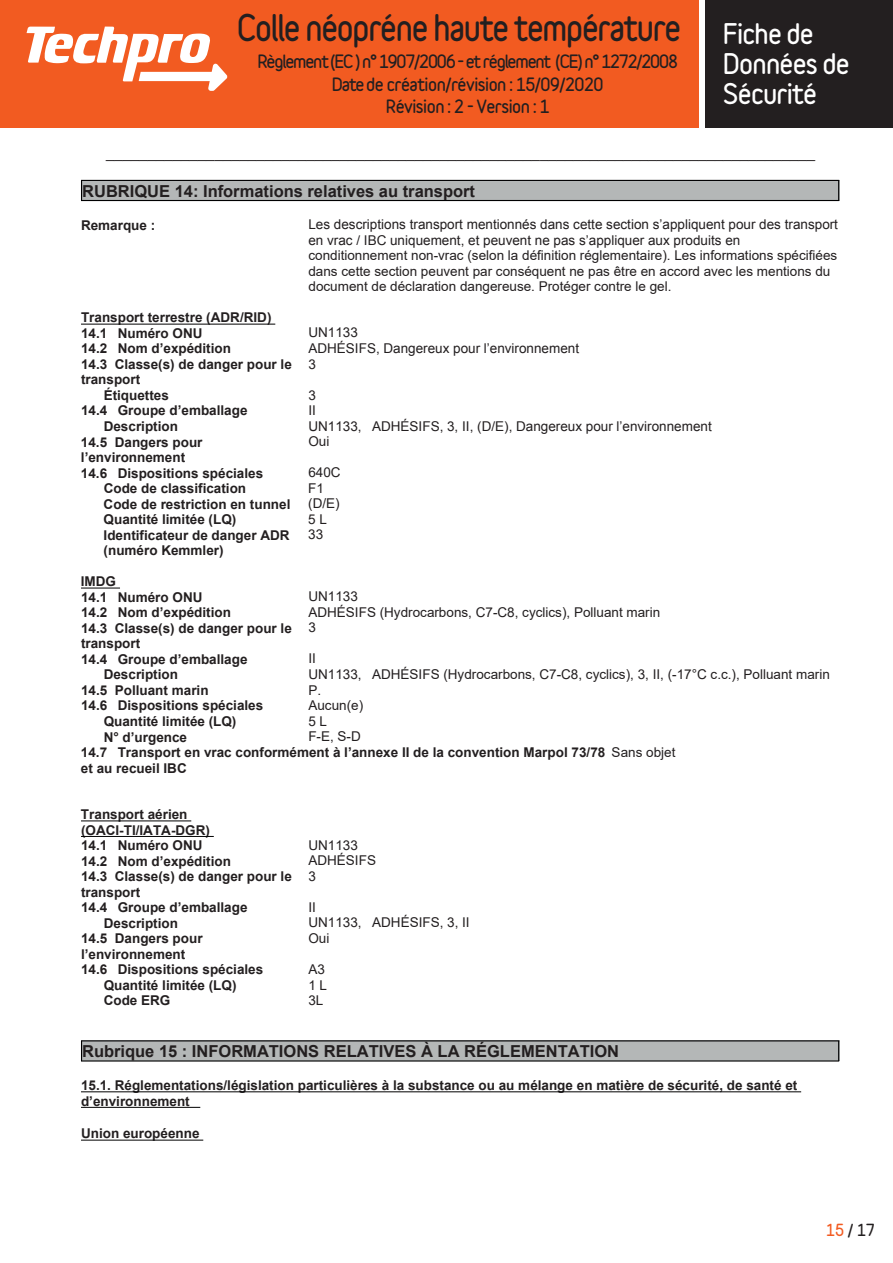
<style>
.page{position:relative;width:893px;height:1263px;background:#fff}
.page>*{position:absolute;margin:0;border:0;box-sizing:border-box;transform-origin:0 0}
.t1{font:900 33px "Variable";letter-spacing:-.04em;color:#231f20;scale:.93 1}
.t2{font:700 30px "Arial";color:#231f20}
.t3{font:900 25.5px/30px "Variable";letter-spacing:-.03em;color:#fff}
.t4{font:900 16.5px/22.5px "Variable";letter-spacing:-.07em;color:#231f20;text-align:center}
.t5{font:700 16.5px "Arial";color:#231f20}
.t6{font:15px "Arial";color:#231f20}
.t7{font:900 15px "Variable";color:#231f20}
.t8{font:700 13.5px/15.5px "Arial";color:#231f20}
.t9{font:13.5px/15.5px "Arial";color:#231f20}
.t10{font:700 13.5px "Arial";color:#231f20}
.t11{font:13.5px/15.5px "Arial";color:#231f20}
.s1{color:#f25b21}
</style>
<div class="page">
<div style="left:0;top:0;width:723px;height:128px;background:#f25b21"></div>
<svg style="left:27px;top:27px;width:200px;height:64px"></svg>
<div style="left:702px;top:0;width:191px;height:128px;background:#231f20"></div>
<div style="left:699px;top:0;width:6px;height:128px;background:#fff"></div>
<div style="left:81px;top:180px;width:758px;height:20px;background:#b4b7b7"></div>
<hr style="left:81px;top:324px;width:194px;height:1px;background:#000001">
<hr style="left:81px;top:588px;width:39px;height:1px;background:#000001">
<hr style="left:81px;top:820px;width:110px;height:1px;background:#000001">
<hr style="left:81px;top:836px;width:133px;height:1px;background:#000001">
<div style="left:81px;top:1041px;width:758px;height:20px;background:#b4b7b7"></div>
<hr style="left:81px;top:1091px;width:720px;height:1px;background:#000001">
<hr style="left:81px;top:1107px;width:119px;height:1px;background:#000001">
<hr style="left:81px;top:1140px;width:122px;height:1px;background:#000001">
<hr style="left:81px;top:180px;width:758px;height:1px;background:#000001">
<hr style="left:81px;top:200px;width:758px;height:1px;background:#000001">
<svg style="left:81px;top:181px;width:1px;height:19px"></svg>
<svg style="left:838px;top:181px;width:1px;height:19px"></svg>
<hr style="left:81px;top:1040px;width:758px;height:1px;background:#000001">
<hr style="left:81px;top:1060px;width:758px;height:1px;background:#000001">
<svg style="left:81px;top:1041px;width:1px;height:19px"></svg>
<svg style="left:838px;top:1041px;width:1px;height:19px"></svg>
<h1 class="t1" style="left:237px;top:6px;width:479px">Colle néopréne haute température</h1>
<p class="t4" style="left:257px;top:50px;width:422px">Règlement (EC ) n° 1907/2006 - et réglement (CE) n° 1272/2008<br>Date de création/révision : 15/09/2020<br>Révision : 2 - Version : 1</p>
<h3 class="t3" style="left:723px;top:19px;width:128px">Fiche de<br>Données de<br>Sécurité</h3>
<h2 class="t2" style="left:189px;top:29px;width:537px">FICHES DE DONNEES DE SECURITE</h2>
<p class="t6" style="left:106px;top:143px;width:710px">_____________________________________________________________________________________</p>
<p class="t5" style="left:82px;top:179px;width:394px">RUBRIQUE 14: Informations relatives au transport</p>
<p class="t8" style="left:81px;top:217px;width:76px">Remarque :</p>
<p class="t11" style="left:308px;top:217px;width:531px">Les descriptions transport mentionnés dans cette section s’appliquent pour des transport en vrac / IBC uniquement, et peuvent ne pas s’appliquer aux produits en</p>
<p class="t9" style="left:308px;top:248px;width:530px">conditionnement non-vrac (selon la définition réglementaire). Les informations spécifiées dans cette section peuvent par conséquent ne pas être en accord avec les mentions du document de déclaration dangereuse. Protéger contre le gel.</p>
<p class="t8" style="left:81px;top:310px;width:192px">Transport terrestre (ADR/RID)<br>14.1 Numéro ONU</p>
<p class="t9" style="left:308px;top:325px;width:51px">UN1133</p>
<p class="t10" style="left:81px;top:339px;width:152px">14.2 Nom d’expédition</p>
<p class="t11" style="left:308px;top:340px;width:272px">ADHÉSIFS, Dangereux pour l’environnement</p>
<p class="t8" style="left:81px;top:357px;width:212px">14.3 Classe(s) de danger pour le transport</p>
<p class="t9" style="left:308px;top:356px;width:9px">3</p>
<p class="t8" style="left:104px;top:388px;width:67px">Étiquettes</p>
<p class="t9" style="left:308px;top:387px;width:9px">3</p>
<p class="t10" style="left:81px;top:401px;width:168px">14.4 Groupe d’emballage</p>
<p class="t9" style="left:308px;top:402px;width:9px">II</p>
<p class="t8" style="left:104px;top:419px;width:76px">Description</p>
<p class="t11" style="left:308px;top:418px;width:405px">UN1133, ADHÉSIFS, 3, II, (D/E), Dangereux pour l’environnement</p>
<p class="t8" style="left:81px;top:434px;width:123px">14.5 Dangers pour</p>
<p class="t10" style="left:81px;top:448px;width:106px">l’environnement</p>
<p class="t9" style="left:308px;top:434px;width:22px">Oui</p>
<p class="t8" style="left:81px;top:465px;width:184px">14.6 Dispositions spéciales</p>
<p class="t9" style="left:308px;top:465px;width:34px">640C</p>
<p class="t8" style="left:104px;top:481px;width:144px">Code de classification</p>
<p class="t9" style="left:308px;top:480px;width:17px">F1</p>
<p class="t8" style="left:104px;top:496px;width:188px">Code de restriction en tunnel</p>
<p class="t9" style="left:308px;top:496px;width:33px">(D/E)</p>
<p class="t8" style="left:104px;top:512px;width:134px">Quantité limitée (LQ)</p>
<p class="t9" style="left:308px;top:511px;width:20px">5 L</p>
<p class="t8" style="left:104px;top:527px;width:188px">Identificateur de danger ADR (numéro Kemmler)</p>
<p class="t9" style="left:308px;top:527px;width:17px">33</p>
<p class="t8" style="left:81px;top:574px;width:123px">IMDG<br>14.1 Numéro ONU</p>
<p class="t9" style="left:308px;top:589px;width:51px">UN1133</p>
<p class="t10" style="left:81px;top:603px;width:152px">14.2 Nom d’expédition</p>
<p class="t9" style="left:308px;top:604px;width:353px">ADHÉSIFS (Hydrocarbons, C7-C8, cyclics), Polluant marin</p>
<p class="t8" style="left:81px;top:620px;width:212px">14.3 Classe(s) de danger pour le transport</p>
<p class="t9" style="left:308px;top:620px;width:9px">3</p>
<p class="t10" style="left:81px;top:650px;width:168px">14.4 Groupe d’emballage</p>
<p class="t9" style="left:308px;top:651px;width:9px">II</p>
<p class="t8" style="left:104px;top:667px;width:76px">Description</p>
<p class="t9" style="left:308px;top:666px;width:523px">UN1133, ADHÉSIFS (Hydrocarbons, C7-C8, cyclics), 3, II, (-17°C c.c.), Polluant marin</p>
<p class="t8" style="left:81px;top:683px;width:129px">14.5 Polluant marin</p>
<p class="t9" style="left:308px;top:682px;width:14px">P.</p>
<p class="t8" style="left:81px;top:698px;width:184px">14.6 Dispositions spéciales</p>
<p class="t9" style="left:308px;top:697px;width:56px">Aucun(e)</p>
<p class="t8" style="left:104px;top:714px;width:134px">Quantité limitée (LQ)</p>
<p class="t9" style="left:308px;top:713px;width:20px">5 L</p>
<p class="t10" style="left:104px;top:727px;width:85px">N° d’urgence</p>
<p class="t9" style="left:308px;top:728px;width:54px">F-E, S-D</p>
<p class="t10" style="left:81px;top:743px;width:526px">14.7 Transport en vrac conformément à l’annexe II de la convention Marpol 73/78</p>
<p class="t8" style="left:81px;top:760px;width:107px">et au recueil IBC</p>
<p class="t9" style="left:612px;top:744px;width:65px">Sans objet</p>
<p class="t8" style="left:81px;top:807px;width:131px">Transport aérien (OACI-TI/IATA-DGR)<br>14.1 Numéro ONU</p>
<p class="t9" style="left:308px;top:837px;width:51px">UN1133</p>
<p class="t10" style="left:81px;top:851px;width:152px">14.2 Nom d’expédition</p>
<p class="t9" style="left:308px;top:853px;width:69px">ADHÉSIFS</p>
<p class="t8" style="left:81px;top:869px;width:212px">14.3 Classe(s) de danger pour le transport</p>
<p class="t9" style="left:308px;top:868px;width:9px">3</p>
<p class="t10" style="left:81px;top:898px;width:168px">14.4 Groupe d’emballage</p>
<p class="t9" style="left:308px;top:899px;width:9px">II</p>
<p class="t8" style="left:104px;top:915px;width:76px">Description</p>
<p class="t9" style="left:308px;top:915px;width:163px">UN1133, ADHÉSIFS, 3, II</p>
<p class="t8" style="left:81px;top:931px;width:123px">14.5 Dangers pour</p>
<p class="t10" style="left:81px;top:944px;width:106px">l’environnement</p>
<p class="t9" style="left:308px;top:930px;width:22px">Oui</p>
<p class="t8" style="left:81px;top:962px;width:184px">14.6 Dispositions spéciales</p>
<p class="t9" style="left:308px;top:961px;width:18px">A3</p>
<p class="t8" style="left:104px;top:977px;width:134px">Quantité limitée (LQ)</p>
<p class="t9" style="left:308px;top:977px;width:20px">1 L</p>
<p class="t8" style="left:104px;top:993px;width:68px">Code ERG</p>
<p class="t9" style="left:308px;top:992px;width:17px">3L</p>
<p class="t5" style="left:82px;top:1040px;width:538px">Rubrique 15 : INFORMATIONS RELATIVES À LA RÉGLEMENTATION</p>
<p class="t8" style="left:81px;top:1078px;width:718px">15.1. Réglementations/législation particulières à la substance ou au mélange en matière de sécurité, de santé et</p>
<p class="t10" style="left:81px;top:1091px;width:110px">d’environnement</p>
<p class="t8" style="left:81px;top:1126px;width:120px">Union européenne</p>
<p class="t7" style="left:826px;top:1220px;width:51px"><span class="s1">15</span> / 17</p>
</div>
